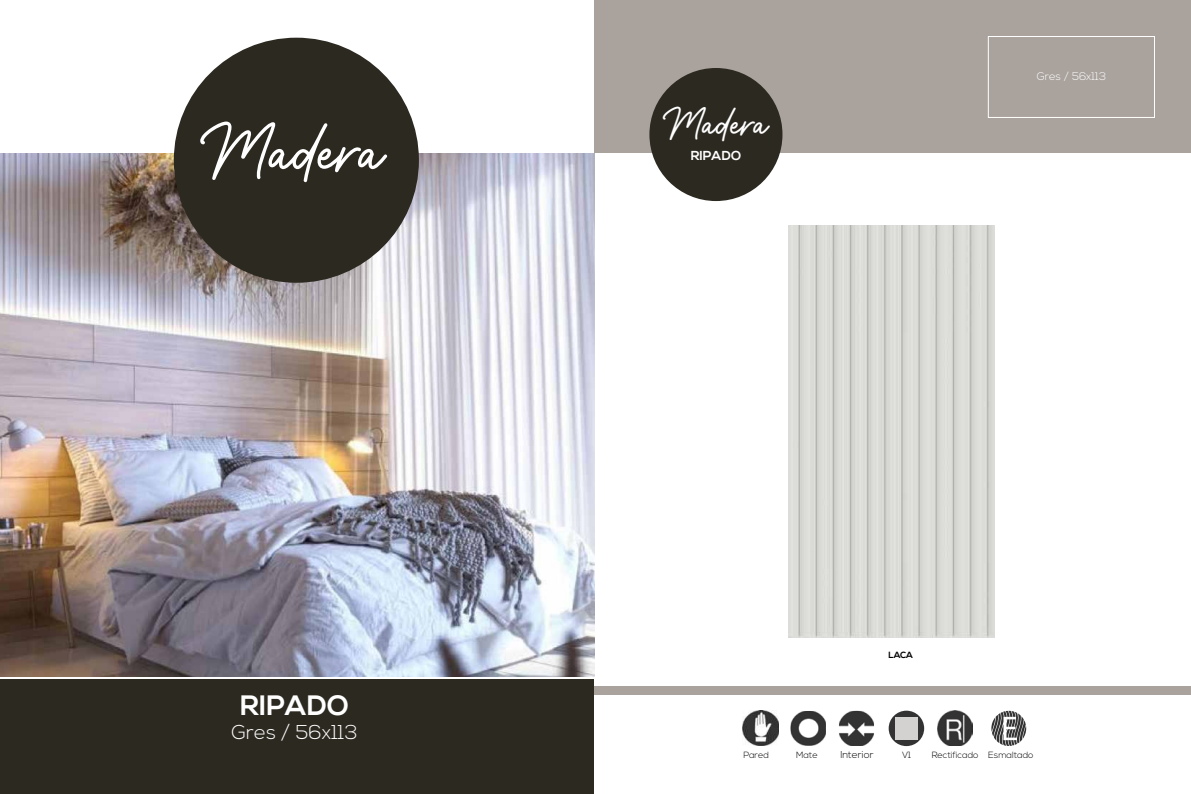
<style>
.page{position:relative;width:1191px;height:794px;background:#fff}
.page>*{position:absolute;margin:0;border:0;box-sizing:border-box;transform-origin:0 0}
.t1{font:75px "Renika";color:#fff}
.t2{font:43px "Renika";color:#fff}
.t3{font:700 28px "Nexa";color:#fff}
.t4{font:300 20px "Nexa";color:#fff}
.t5{font:700 13px "Nexa";color:#fff}
.t6{font:300 11px "Nexa";color:#fff}
.t7{font:300 10px "Nexa";color:#000}
.t8{font:300 9px "Nexa";color:#000}
.t9{font:700 9px "Nexa";color:#000}
</style>
<div class="page">
<div style="left:594px;top:0;width:597px;height:152px;background:#a9a29d"></div>
<div style="left:594px;top:686px;width:597px;height:8px;background:#a9a29d"></div>
<div style="left:649px;top:68px;width:133px;height:133px;background:#2c2920;border-radius:50%"></div>
<img style="left:742px;top:711px;width:37px;height:35px">
<img style="left:839px;top:711px;width:35px;height:35px">
<img style="left:790px;top:711px;width:36px;height:35px">
<img style="left:937px;top:711px;width:35px;height:35px">
<svg style="left:888px;top:710px;width:36px;height:36px"></svg>
<div style="left:895px;top:725px;width:7px;height:7px;background:#d4d1d1"></div>
<div style="left:902px;top:725px;width:8px;height:7px;background:#d4d1d1"></div>
<div style="left:910px;top:725px;width:8px;height:7px;background:#d4d1d1"></div>
<div style="left:895px;top:733px;width:7px;height:7px;background:#d4d1d1"></div>
<div style="left:902px;top:733px;width:8px;height:7px;background:#d4d1d1"></div>
<div style="left:910px;top:733px;width:8px;height:7px;background:#d4d1d1"></div>
<div style="left:895px;top:717px;width:7px;height:7px;background:#d4d1d1"></div>
<div style="left:902px;top:717px;width:8px;height:7px;background:#d4d1d1"></div>
<div style="left:910px;top:717px;width:8px;height:7px;background:#d4d1d1"></div>
<svg style="left:991px;top:711px;width:35px;height:35px"></svg>
<div style="left:987px;top:36px;width:168px;height:82px;border:1px solid #fff"></div>
<img style="left:789px;top:226px;width:205px;height:412px">
<img style="left:0;top:154px;width:594px;height:522px">
<div style="left:174px;top:38px;width:245px;height:245px;background:#2c2920;border-radius:50%"></div>
<div style="left:0;top:679px;width:593px;height:115px;background:#2c2920"></div>
<h1 class="t1" style="left:196px;top:113px;width:189px">Madera</h1>
<h3 class="t3" style="left:240px;top:689px;width:110px">RIPADO</h3>
<h3 class="t4" style="left:232px;top:721px;width:128px">Gres / 56x113</h3>
<h2 class="t2" style="left:660px;top:102px;width:109px">Madera</h2>
<h3 class="t5" style="left:690px;top:148px;width:52px">RIPADO</h3>
<p class="t6" style="left:1036px;top:70px;width:71px">Gres / 56x113</p>
<p class="t9" style="left:888px;top:649px;width:26px">LACA</p>
<p class="t8" style="left:743px;top:750px;width:27px">Pared</p>
<p class="t8" style="left:796px;top:750px;width:23px">Mate</p>
<p class="t7" style="left:840px;top:749px;width:35px">Interior</p>
<p class="t8" style="left:902px;top:750px;width:11px">V1</p>
<p class="t8" style="left:931px;top:750px;width:103px">Rectificado Esmaltado</p>
</div>
